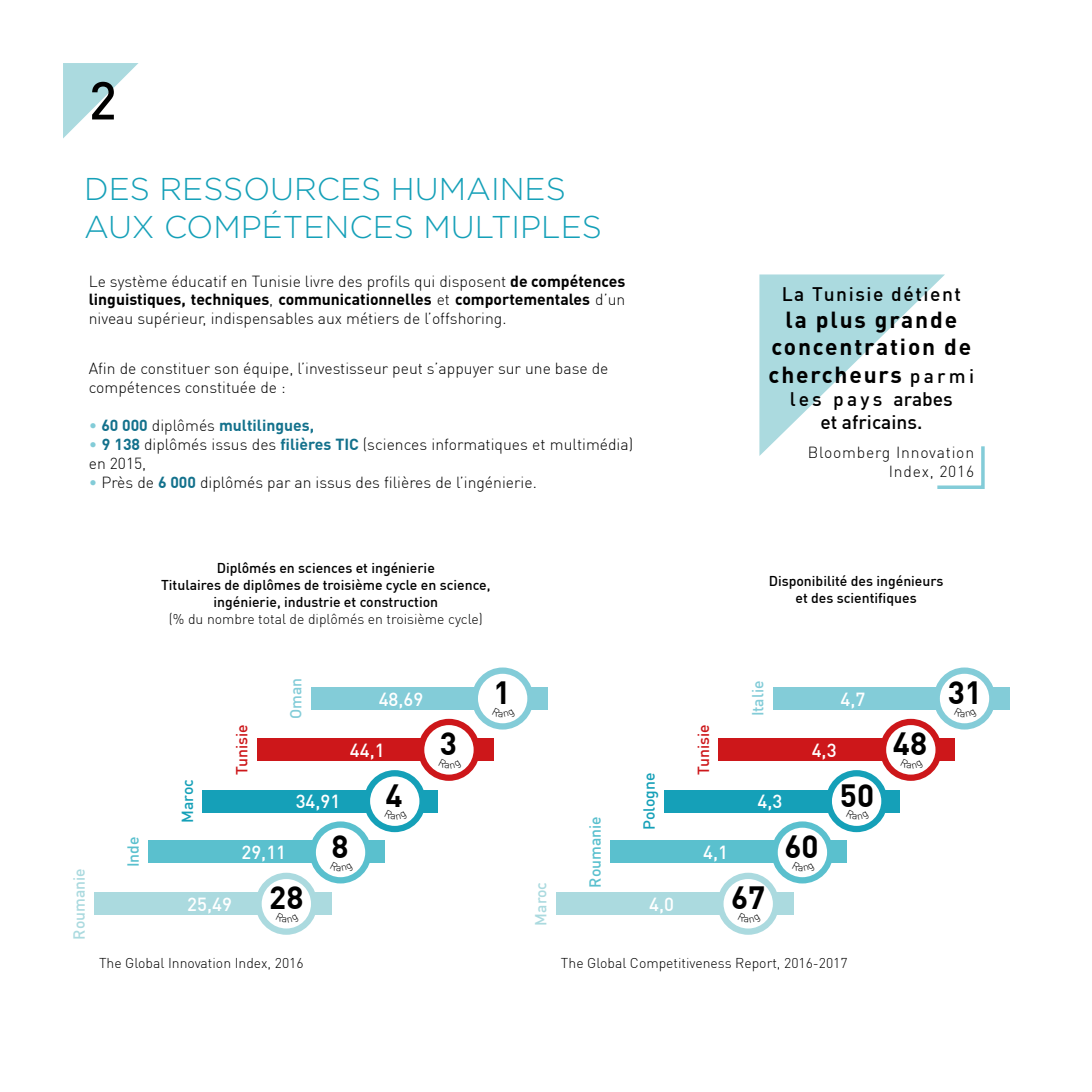
<style>
.page{position:relative;width:1092px;height:1092px;background:#fff}
.page>*{position:absolute;margin:0;border:0;box-sizing:border-box;transform-origin:0 0}
.t1{font:500 52.5px "DIN Pro";color:#000}
.t2{font:300 31.5px/37.8px "Gotham";color:#15a0b8}
.t3{font:700 31.5px "DIN Pro";color:#000}
.t4{font:700 22.75px/27.3px "DIN Pro";letter-spacing:.08em;color:#000;text-align:center}
.t5{font:500 19.25px/23.1px "DIN Pro";color:#000;text-align:center}
.t6{font:500 19.25px "DIN Pro";letter-spacing:.08em;color:#000}
.t7{font:500 18.55px "DIN Pro";color:#fff}
.t8{font:300 15.75px/18.9px "DIN Pro";color:#000}
.t9{font:300 15.75px/18.9px "DIN Pro";letter-spacing:.05em;color:#000;text-align:right}
.t10{font:700 15.75px "DIN Pro";color:#13718c}
.t11{font:500 15.75px "DIN Pro";color:#cd171a}
.t12{font:500 15.75px "DIN Pro";color:#abdadf}
.t13{font:500 15.75px "DIN Pro";color:#15a0b8}
.t14{font:500 15.75px "DIN Pro";color:#5ac0ce}
.t15{font:500 15.75px "DIN Pro";color:#83ccd8}
.t16{font:500 14px/16.8px "DIN Pro";color:#000;text-align:center}
.t17{font:300 14px "DIN Pro";color:#000}
.s1{font-weight:700}
.s2{font-weight:300;color:#83ccd8}
.s3{font-weight:300;color:#000}
.s4{color:#83ccd8}
.s5{font-weight:700;color:#13718c}
.s6{font-weight:500;font-size:19.25px}
</style>
<div class="page">
<svg style="left:63px;top:63px;width:75px;height:75px"></svg>
<svg style="left:759px;top:274px;width:226px;height:215px"></svg>
<div style="left:148px;top:840px;width:237px;height:23px;background:#5ac0ce"></div>
<div style="left:309px;top:821px;width:62px;height:62px;background:#5ac0ce;border-radius:50%"></div>
<div style="left:316px;top:827px;width:49px;height:50px;background:#fff;border-radius:50%"></div>
<div style="left:202px;top:789px;width:235px;height:23px;background:#15a0b8"></div>
<div style="left:364px;top:770px;width:61px;height:62px;background:#15a0b8;border-radius:50%"></div>
<div style="left:370px;top:776px;width:49px;height:49px;background:#fff;border-radius:50%"></div>
<div style="left:257px;top:738px;width:236px;height:23px;background:#cd171a"></div>
<svg style="left:418px;top:718px;width:62px;height:62px"></svg>
<div style="left:424px;top:725px;width:49px;height:49px;background:#fff;border-radius:50%"></div>
<div style="left:311px;top:687px;width:236px;height:22px;background:#83ccd8"></div>
<div style="left:471px;top:667px;width:62px;height:62px;background:#83ccd8;border-radius:50%"></div>
<div style="left:478px;top:673px;width:49px;height:50px;background:#fff;border-radius:50%"></div>
<div style="left:94px;top:892px;width:237px;height:23px;background:#abdadf"></div>
<div style="left:255px;top:872px;width:62px;height:62px;background:#abdadf;border-radius:50%"></div>
<div style="left:262px;top:878px;width:49px;height:50px;background:#fff;border-radius:50%"></div>
<div style="left:610px;top:840px;width:236px;height:23px;background:#5ac0ce"></div>
<div style="left:771px;top:821px;width:62px;height:62px;background:#5ac0ce;border-radius:50%"></div>
<div style="left:777px;top:827px;width:50px;height:50px;background:#fff;border-radius:50%"></div>
<div style="left:664px;top:789px;width:235px;height:23px;background:#15a0b8"></div>
<div style="left:825px;top:770px;width:62px;height:62px;background:#15a0b8;border-radius:50%"></div>
<div style="left:831px;top:776px;width:50px;height:49px;background:#fff;border-radius:50%"></div>
<div style="left:718px;top:738px;width:237px;height:23px;background:#cd171a"></div>
<svg style="left:879px;top:718px;width:62px;height:62px"></svg>
<div style="left:886px;top:725px;width:49px;height:49px;background:#fff;border-radius:50%"></div>
<div style="left:772px;top:687px;width:237px;height:22px;background:#83ccd8"></div>
<div style="left:933px;top:667px;width:62px;height:62px;background:#83ccd8;border-radius:50%"></div>
<div style="left:939px;top:673px;width:50px;height:50px;background:#fff;border-radius:50%"></div>
<div style="left:556px;top:892px;width:237px;height:23px;background:#abdadf"></div>
<div style="left:717px;top:872px;width:62px;height:62px;background:#abdadf;border-radius:50%"></div>
<div style="left:723px;top:878px;width:49px;height:50px;background:#fff;border-radius:50%"></div>
<h1 class="t1" style="left:89px;top:66px;width:29px">2</h1>
<h2 class="t2" style="left:84px;top:169px;width:519px">DES RESSOURCES HUMAINES<br>AUX COMPÉTENCES MULTIPLES</h2>
<p class="t8" style="left:89px;top:271px;width:538px;text-align:justify">Le système éducatif en Tunisie livre des profils qui disposent <span class="s1">de compétences linguistiques, techniques</span>, <span class="s1">communicationnelles</span> et <span class="s1">comportementales</span> d’un niveau supérieur, indispensables aux métiers de l’offshoring.</p>
<p class="t8" style="left:89px;top:359px;width:521px">Afin de constituer son équipe, l’investisseur peut s’appuyer sur une base de compétences constituée de :</p>
<p class="t10" style="left:89px;top:414px;width:227px"><span class="s2">•</span> 60 000 <span class="s3">diplômés</span> multilingues,</p>
<p class="t8" style="left:89px;top:434px;width:546px"><span class="s4">•</span> <span class="s5">9 138</span> diplômés issus des <span class="s5">filières TIC</span> (sciences informatiques et multimédia) en 2015,</p>
<p class="t8" style="left:89px;top:472px;width:449px"><span class="s4">•</span> Près de <span class="s5">6 000</span> diplômés par an issus des filières de l’ingénierie.</p>
<p class="t16" style="left:161px;top:559px;width:331px">Diplômés en sciences et ingénierie<br>Titulaires de diplômes de troisième cycle en science, ingénierie, industrie et construction</p>
<p class="t17" style="left:169px;top:610px;width:315px">(% du nombre total de diplômés en troisième cycle)</p>
<p class="t6" style="left:781px;top:281px;width:181px">La Tunisie détient</p>
<h3 class="t4" style="left:768px;top:305px;width:207px">la plus grande concentration de chercheurs <span class="s6">parmi</span></h3>
<p class="t5" style="left:789px;top:386px;width:164px">les pays arabes et africains.</p>
<p class="t9" style="left:807px;top:443px;width:168px">Bloomberg Innovation<br>Index, 2016</p>
<p class="t16" style="left:768px;top:572px;width:176px">Disponibilité des ingénieurs et des scientifiques</p>
<p class="t12" style="left:69px;top:939px;width:73px;rotate:-90deg">Roumanie</p>
<p class="t14" style="left:123px;top:867px;width:32px;rotate:-90deg">Inde</p>
<p class="t15" style="left:285px;top:719px;width:43px;rotate:-90deg">Oman</p>
<p class="t15" style="left:747px;top:716px;width:37px;rotate:-90deg">Italie</p>
<p class="t7" style="left:378px;top:687px;width:46px">48,69</p>
<h2 class="t3" style="left:493px;top:671px;width:19px">1</h2>
<p class="t7" style="left:840px;top:687px;width:26px">4,7</p>
<h2 class="t3" style="left:947px;top:671px;width:36px">31</h2>
<p class="t11" style="left:232px;top:775px;width:52px;rotate:-90deg">Tunisie</p>
<p class="t11" style="left:693px;top:775px;width:52px;rotate:-90deg">Tunisie</p>
<p class="t7" style="left:350px;top:738px;width:36px">44,1</p>
<h2 class="t3" style="left:440px;top:723px;width:19px">3</h2>
<p class="t7" style="left:811px;top:738px;width:26px">4,3</p>
<h2 class="t3" style="left:892px;top:723px;width:36px">48</h2>
<p class="t13" style="left:177px;top:823px;width:45px;rotate:-90deg">Maroc</p>
<p class="t13" style="left:639px;top:829px;width:59px;rotate:-90deg">Pologne</p>
<p class="t7" style="left:757px;top:789px;width:26px">4,3</p>
<h2 class="t3" style="left:839px;top:774px;width:36px">50</h2>
<p class="t7" style="left:295px;top:789px;width:46px">34,91</p>
<h2 class="t3" style="left:385px;top:774px;width:19px">4</h2>
<p class="t14" style="left:585px;top:887px;width:73px;rotate:-90deg">Roumanie</p>
<p class="t7" style="left:241px;top:840px;width:46px">29,11</p>
<h2 class="t3" style="left:331px;top:825px;width:19px">8</h2>
<p class="t7" style="left:703px;top:840px;width:26px">4,1</p>
<h2 class="t3" style="left:784px;top:825px;width:36px">60</h2>
<p class="t12" style="left:530px;top:925px;width:45px;rotate:-90deg">Maroc</p>
<p class="t7" style="left:187px;top:892px;width:46px">25,49</p>
<h2 class="t3" style="left:269px;top:876px;width:36px">28</h2>
<p class="t7" style="left:649px;top:892px;width:26px">4,0</p>
<h2 class="t3" style="left:731px;top:876px;width:36px">67</h2>
<p class="t17" style="left:99px;top:954px;width:206px">The Global Innovation Index, 2016</p>
<p class="t17" style="left:561px;top:954px;width:288px">The Global Competitiveness Report, 2016-2017</p>
</div>
